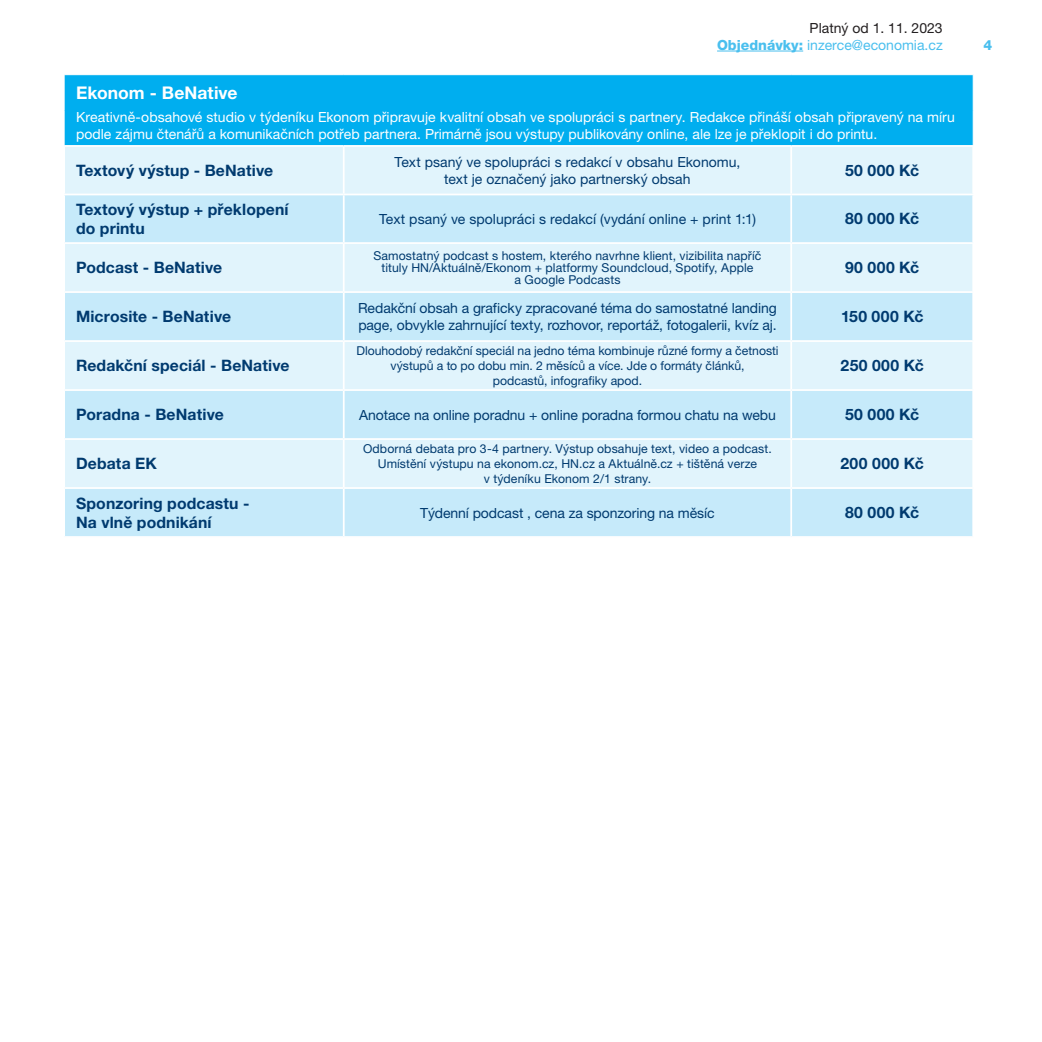
<style>
.page{position:relative;width:1042px;height:1042px;background:#fff}
.page>*{position:absolute;margin:0;border:0;box-sizing:border-box;transform-origin:0 0}
.t1{font:700 17.5px "Helvetica Neue LT Pro";letter-spacing:.005em;color:#fff}
.t2{font:700 15.75px/18.9px "Helvetica Neue LT Pro";letter-spacing:.01em;color:#003a6f}
.t3{font:14px/16.8px "Helvetica Neue LT Pro";letter-spacing:-.005em;color:#003a6f;text-align:center}
.t4{font:14px/16.8px "Helvetica Neue LT Pro";letter-spacing:.005em;color:#fff}
.t5{font:14px/16.8px "Helvetica Neue LT Pro";color:#4abfee;text-align:right}
.t6{font:800 14px "Helvetica Neue LT Pro";color:#4abfee}
.t7{font:12.25px/14.7px "Helvetica Neue LT Pro";letter-spacing:.005em;color:#003a6f;text-align:center}
.s1{color:#231f20}
.s2{font-weight:800}
</style>
<div class="page">
<hr style="left:717px;top:51px;width:86px;height:1px;background:#4abfee">
<div style="left:65px;top:75px;width:908px;height:70px;background:#00aeef"></div>
<div style="left:65px;top:147px;width:907px;height:47px;background:#e1f4fc"></div>
<div style="left:65px;top:195px;width:907px;height:341px;background:#c6eafa"></div>
<svg style="left:65px;top:244px;width:907px;height:243px;background:#d6f0fb"></svg>
<hr style="left:343px;top:147px;width:2px;height:47px;background:#fff">
<hr style="left:790px;top:147px;width:2px;height:47px;background:#fff">
<hr style="left:343px;top:195px;width:2px;height:47px;background:#fff">
<hr style="left:790px;top:195px;width:2px;height:47px;background:#fff">
<hr style="left:63px;top:242px;width:281px;height:2px;background:#fff">
<hr style="left:344px;top:242px;width:447px;height:2px;background:#fff">
<hr style="left:343px;top:244px;width:2px;height:47px;background:#fff">
<hr style="left:791px;top:242px;width:183px;height:2px;background:#fff">
<hr style="left:790px;top:244px;width:2px;height:47px;background:#fff">
<hr style="left:63px;top:291px;width:281px;height:2px;background:#fff">
<hr style="left:344px;top:291px;width:447px;height:2px;background:#fff">
<hr style="left:343px;top:293px;width:2px;height:47px;background:#fff">
<hr style="left:791px;top:291px;width:183px;height:2px;background:#fff">
<hr style="left:790px;top:293px;width:2px;height:47px;background:#fff">
<hr style="left:63px;top:340px;width:281px;height:2px;background:#fff">
<hr style="left:344px;top:340px;width:447px;height:2px;background:#fff">
<hr style="left:343px;top:342px;width:2px;height:47px;background:#fff">
<hr style="left:791px;top:340px;width:183px;height:2px;background:#fff">
<hr style="left:790px;top:342px;width:2px;height:47px;background:#fff">
<hr style="left:63px;top:389px;width:281px;height:2px;background:#fff">
<hr style="left:344px;top:389px;width:447px;height:2px;background:#fff">
<hr style="left:343px;top:391px;width:2px;height:47px;background:#fff">
<hr style="left:791px;top:389px;width:183px;height:2px;background:#fff">
<hr style="left:790px;top:391px;width:2px;height:47px;background:#fff">
<hr style="left:63px;top:438px;width:281px;height:2px;background:#fff">
<hr style="left:344px;top:438px;width:447px;height:2px;background:#fff">
<hr style="left:343px;top:440px;width:2px;height:47px;background:#fff">
<hr style="left:791px;top:438px;width:183px;height:2px;background:#fff">
<hr style="left:790px;top:440px;width:2px;height:47px;background:#fff">
<hr style="left:63px;top:487px;width:281px;height:2px;background:#fff">
<hr style="left:344px;top:487px;width:447px;height:2px;background:#fff">
<hr style="left:343px;top:489px;width:2px;height:47px;background:#fff">
<hr style="left:791px;top:487px;width:183px;height:2px;background:#fff">
<hr style="left:790px;top:489px;width:2px;height:47px;background:#fff">
<p class="t5" style="left:717px;top:19px;width:227px"><span class="s1">Platný od 1. 11. 2023<br></span><span class="s2">Objednávky:</span> inzerce@economia.cz</p>
<h1 class="t1" style="left:76px;top:82px;width:163px">Ekonom - BeNative</h1>
<p class="t4" style="left:76px;top:109px;width:880px">Kreativně-obsahové studio v týdeníku Ekonom připravuje kvalitní obsah ve spolupráci s partnery. Redakce přináší obsah připravený na míru podle zájmu čtenářů a komunikačních potřeb partnera. Primárně jsou výstupy publikovány online, ale lze je překlopit i do printu.</p>
<p class="t2" style="left:76px;top:160px;width:199px">Textový výstup - BeNative</p>
<p class="t3" style="left:394px;top:153px;width:347px">Text psaný ve spolupráci s redakcí v obsahu Ekonomu, text je označený jako partnerský obsah</p>
<p class="t2" style="left:845px;top:160px;width:76px">50 000 Kč</p>
<p class="t2" style="left:76px;top:200px;width:214px">Textový výstup + překlopení do printu</p>
<p class="t3" style="left:379px;top:210px;width:378px">Text psaný ve spolupráci s redakcí (vydání online + print 1:1)</p>
<p class="t2" style="left:845px;top:209px;width:76px">80 000 Kč</p>
<p class="t2" style="left:76px;top:258px;width:148px">Podcast - BeNative</p>
<p class="t7" style="left:373px;top:249px;width:390px;line-height:12.2px">Samostatný podcast s hostem, kterého navrhne klient, vizibilita napříč tituly HN/Aktuálně/Ekonom + platformy Soundcloud, Spotify, Apple<br>a Google Podcasts</p>
<p class="t2" style="left:845px;top:258px;width:76px">90 000 Kč</p>
<p class="t2" style="left:76px;top:307px;width:157px">Microsite - BeNative</p>
<p class="t3" style="left:358px;top:300px;width:420px;text-align:left">Redakční obsah a graficky zpracované téma do samostatné landing page, obvykle zahrnující texty, rozhovor, reportáž, fotogalerii, kvíz aj.</p>
<p class="t2" style="left:841px;top:307px;width:84px">150 000 Kč</p>
<p class="t2" style="left:76px;top:356px;width:215px">Redakční speciál - BeNative</p>
<p class="t7" style="left:356px;top:343px;width:424px">Dlouhodobý redakční speciál na jedno téma kombinuje různé formy a četnosti výstupů a to po dobu min. 2 měsíců a více. Jde o formáty článků,<br>podcastů, infografiky apod.</p>
<p class="t2" style="left:840px;top:356px;width:85px">250 000 Kč</p>
<p class="t2" style="left:76px;top:405px;width:149px">Poradna - BeNative</p>
<p class="t3" style="left:359px;top:406px;width:418px">Anotace na online poradnu + online poradna formou chatu na webu</p>
<p class="t2" style="left:845px;top:405px;width:76px">50 000 Kč</p>
<p class="t2" style="left:76px;top:454px;width:82px">Debata EK</p>
<p class="t7" style="left:363px;top:441px;width:410px">Odborná debata pro 3-4 partnery. Výstup obsahuje text, video a podcast.<br>Umístění výstupu na ekonom.cz, HN.cz a Aktuálně.cz + tištěná verze<br>v týdeníku Ekonom 2/1 strany.</p>
<p class="t2" style="left:840px;top:454px;width:85px">200 000 Kč</p>
<p class="t2" style="left:76px;top:493px;width:175px">Sponzoring podcastu -<br>Na vlně podnikání</p>
<p class="t3" style="left:420px;top:504px;width:296px">Týdenní podcast , cena za sponzoring na měsíc</p>
<p class="t2" style="left:845px;top:503px;width:76px">80 000 Kč</p>
<p class="t6" style="left:983px;top:36px;width:10px">4</p>
</div>
